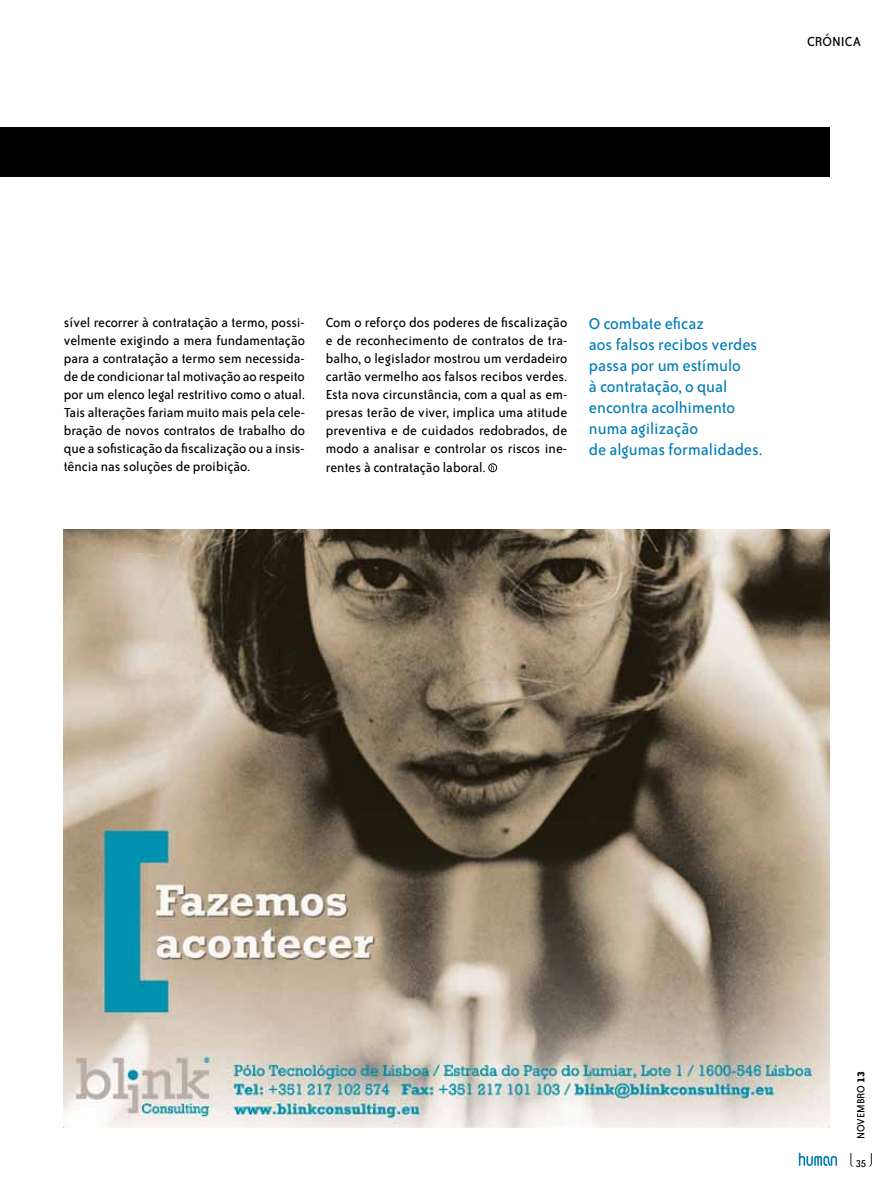
<style>
.page{position:relative;width:893px;height:1191px;background:#fff}
.page>*{position:absolute;margin:0;border:0;box-sizing:border-box;transform-origin:0 0}
.t1{font:18px/21px "Bailey Sans ITC";color:#007db7}
.t2{font:15px/18px "Bailey Sans ITC";color:#000;text-align:justify}
.t3{font:12px "Bailey Sans ITC";color:#000}
.s1{font-weight:700}
</style>
<div class="page">
<svg style="left:850px;top:1153px;width:3px;height:13px"></svg>
<svg style="left:869px;top:1153px;width:3px;height:13px"></svg>
<svg style="left:799px;top:1152px;width:38px;height:13px"></svg>
<div style="left:0;top:127px;width:829px;height:49px;background:#000"></div>
<svg style="left:488px;top:463px;width:9px;height:9px"></svg>
<img style="left:64px;top:529px;width:765px;height:598px">
<p class="t2" style="left:807px;top:33px;width:56px">CRÓN ICA</p>
<p class="t2" style="left:64px;top:314px;width:243px">sível recorrer à contratação a termo, possi&shy;velmente exigindo a mera fundamentação para a contratação a termo sem necessida&shy;de de condicionar tal motivação ao respeito por um elenco legal restritivo como o atual.<br>Tais alterações fariam muito mais pela cele&shy;bração de novos contratos de trabalho do que a sofisticação da fiscalização ou a insis&shy;tência nas soluções de proibição.</p>
<p class="t2" style="left:326px;top:314px;width:243px">Com o reforço dos poderes de fiscalização e de reconhecimento de contratos de tra&shy;balho, o legislador mostrou um verdadeiro cartão vermelho aos falsos recibos verdes.<br>Esta nova circunstância, com a qual as em&shy;presas terão de viver, implica uma atitude preventiva e de cuidados redobrados, de modo a analisar e controlar os riscos ine&shy;rentes à contratação laboral.</p>
<p class="t1" style="left:589px;top:313px;width:175px">O combate eficaz<br>aos falsos recibos verdes passa por um estímulo<br>à contratação, o qual encontra acolhimento numa agilização<br>de algumas formalidades.</p>
<p class="t3" style="left:854px;top:1139px;width:70px;rotate:-90deg">novembro <span class="s1">13</span></p>
<p class="t3" style="left:856px;top:1156px;width:12px">35</p>
</div>
